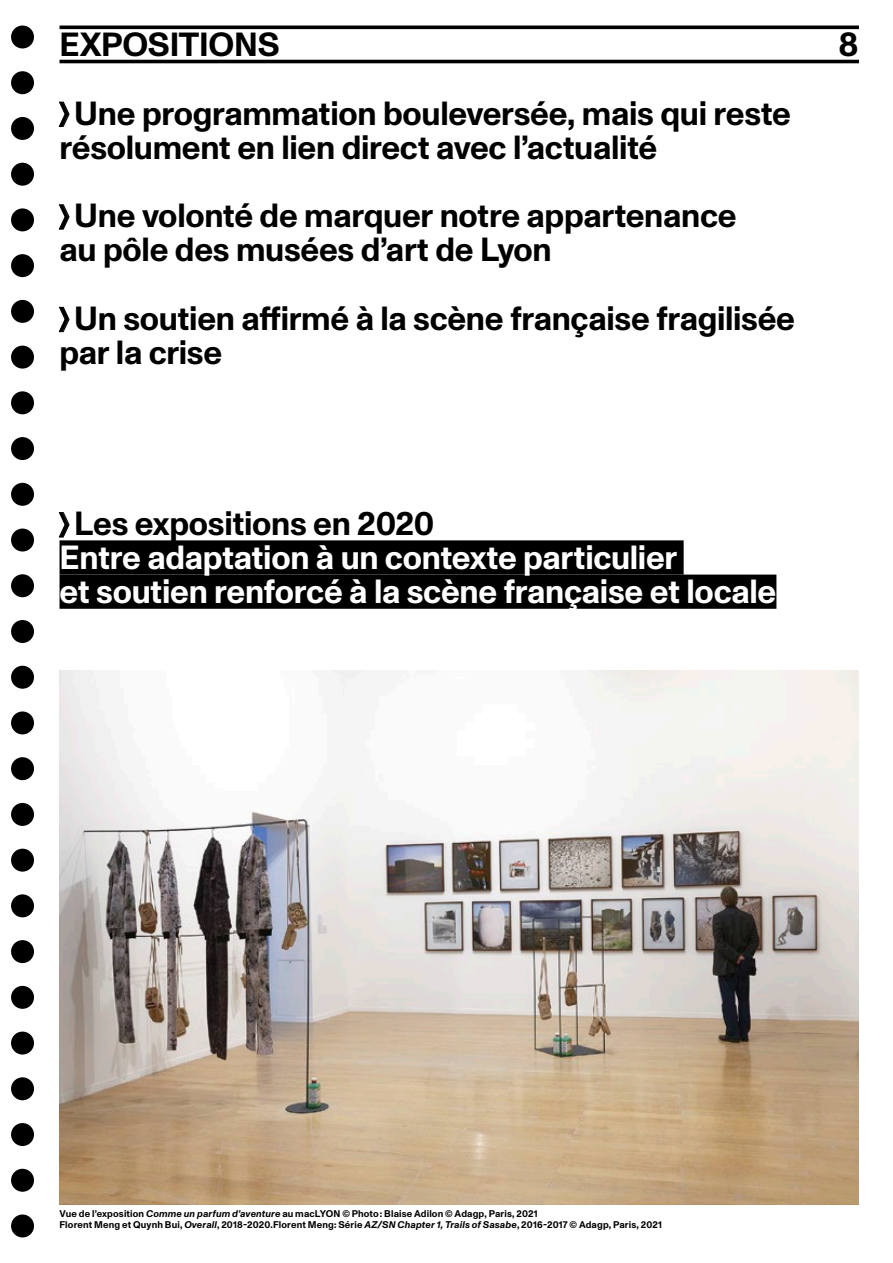
<style>
.page{position:relative;width:893px;height:1263px;background:#fff}
.page>*{position:absolute;margin:0;border:0;box-sizing:border-box;transform-origin:0 0}
.t1{font:700 33.45px/34.2px "Monument Grotesk";letter-spacing:-.01em;color:#000}
.t2{font:700 33.45px/34.2px "Monument Grotesk";letter-spacing:-.01em;color:#fff}
.t3{font:700 9.75px "Monument Grotesk";letter-spacing:.015em;color:#000}
.s1{font-size:27px}
.s2{font-style:italic}
</style>
<div class="page">
<hr style="left:60px;top:26px;width:799px;height:3px;background:#000">
<hr style="left:60px;top:60px;width:799px;height:3px;background:#000">
<div style="left:60px;top:540px;width:624px;height:35px;background:#000"></div>
<div style="left:60px;top:575px;width:716px;height:34px;background:#000"></div>
<div style="left:11px;top:26px;width:23px;height:22px;background:#000;border-radius:50%"></div>
<div style="left:11px;top:71px;width:23px;height:23px;background:#000;border-radius:50%"></div>
<div style="left:11px;top:117px;width:23px;height:23px;background:#000;border-radius:50%"></div>
<div style="left:11px;top:1077px;width:23px;height:23px;background:#000;border-radius:50%"></div>
<div style="left:11px;top:1123px;width:23px;height:23px;background:#000;border-radius:50%"></div>
<div style="left:11px;top:1169px;width:23px;height:23px;background:#000;border-radius:50%"></div>
<div style="left:11px;top:1214px;width:23px;height:23px;background:#000;border-radius:50%"></div>
<div style="left:11px;top:1031px;width:23px;height:23px;background:#000;border-radius:50%"></div>
<div style="left:11px;top:986px;width:23px;height:23px;background:#000;border-radius:50%"></div>
<div style="left:11px;top:940px;width:23px;height:23px;background:#000;border-radius:50%"></div>
<div style="left:11px;top:894px;width:23px;height:23px;background:#000;border-radius:50%"></div>
<div style="left:11px;top:849px;width:23px;height:23px;background:#000;border-radius:50%"></div>
<div style="left:11px;top:803px;width:23px;height:23px;background:#000;border-radius:50%"></div>
<div style="left:11px;top:757px;width:23px;height:23px;background:#000;border-radius:50%"></div>
<div style="left:11px;top:711px;width:23px;height:23px;background:#000;border-radius:50%"></div>
<div style="left:11px;top:666px;width:23px;height:23px;background:#000;border-radius:50%"></div>
<div style="left:11px;top:620px;width:23px;height:23px;background:#000;border-radius:50%"></div>
<div style="left:11px;top:574px;width:23px;height:23px;background:#000;border-radius:50%"></div>
<div style="left:11px;top:528px;width:23px;height:23px;background:#000;border-radius:50%"></div>
<div style="left:11px;top:483px;width:23px;height:23px;background:#000;border-radius:50%"></div>
<div style="left:11px;top:437px;width:23px;height:23px;background:#000;border-radius:50%"></div>
<div style="left:11px;top:391px;width:23px;height:23px;background:#000;border-radius:50%"></div>
<div style="left:11px;top:346px;width:23px;height:23px;background:#000;border-radius:50%"></div>
<div style="left:11px;top:300px;width:23px;height:23px;background:#000;border-radius:50%"></div>
<div style="left:11px;top:254px;width:23px;height:23px;background:#000;border-radius:50%"></div>
<div style="left:11px;top:208px;width:23px;height:23px;background:#000;border-radius:50%"></div>
<div style="left:11px;top:163px;width:23px;height:23px;background:#000;border-radius:50%"></div>
<img style="left:60px;top:671px;width:799px;height:534px">
<p class="t1" style="left:60px;top:26px;width:222px">EXPOSITIONS</p>
<p class="t1" style="left:838px;top:26px;width:22px">8</p>
<p class="t1" style="left:60px;top:94px;width:733px"><span class="s1">〉</span> Une programmation bouleversée, mais qui reste résolument en lien direct avec l’actualité</p>
<p class="t1" style="left:60px;top:197px;width:679px"><span class="s1">〉</span> Une volonté de marquer notre appartenance au pôle des musées d’art de Lyon</p>
<p class="t1" style="left:60px;top:300px;width:737px"><span class="s1">〉</span> Un soutien affirmé à la scène française fragilisée par la crise</p>
<p class="t1" style="left:60px;top:505px;width:376px"><span class="s1">〉</span> Les expositions en 2020</p>
<p class="t2" style="left:60px;top:539px;width:718px">Entre adaptation à un contexte particulier<br>et soutien renforcé à la scène française et locale</p>
<p class="t3" style="left:60px;top:1207px;width:480px">Vue de l’exposition <span class="s2">Comme un parfum d’aventure</span> au macLYON © Photo : Blaise Adilon © Adagp, Paris, 2021</p>
<p class="t3" style="left:60px;top:1217px;width:604px">Florent Meng et Quynh Bui, <span class="s2">Overall</span>, 2018-2020.Florent Meng: Série <span class="s2">AZ/SN Chapter 1, Trails of Sasabe</span>, 2016-2017 © Adagp, Paris, 2021</p>
</div>
